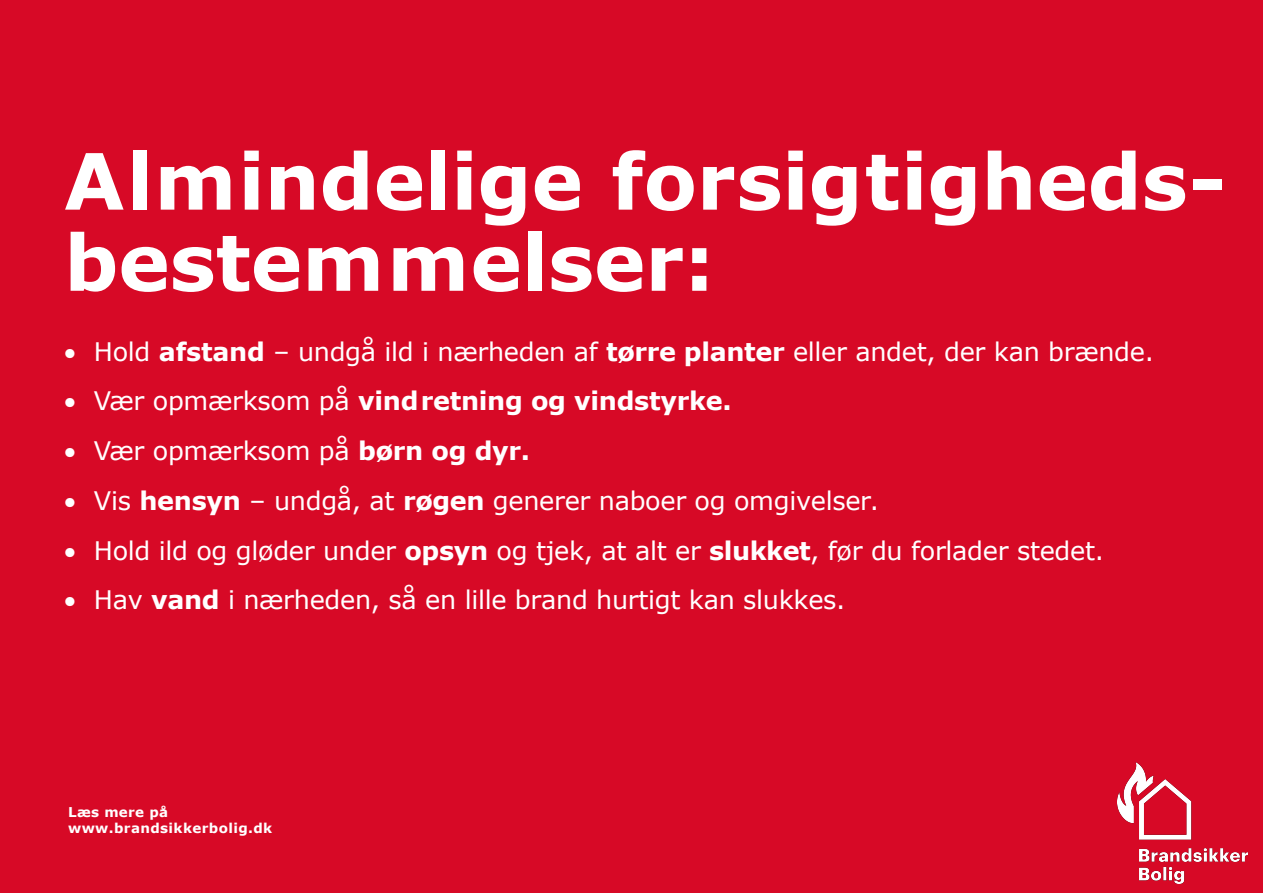
<style>
.page{position:relative;width:1263px;height:893px;background:#d70926}
.page>*{position:absolute;margin:0;border:0;box-sizing:border-box;transform-origin:0 0}
.t1{font:700 77.7px/81.2px "Verdana";letter-spacing:-.005em;color:#fff}
.t2{font:25.5px "Verdana";letter-spacing:-.01em;color:#fff}
.t3{font:700 25.5px "Verdana";letter-spacing:-.01em;color:#fff}
.t4{font:700 13.5px/16.2px "Verdana";letter-spacing:.03em;color:#fff}
.s1{font-weight:700}
.s2{font-weight:400}
</style>
<div class="page">
<img style="left:1117px;top:762px;width:130px;height:122px">
<h1 class="t1" style="left:64px;top:139px;width:1164px">Almindelige forsigtigheds&shy;bestemmelser:</h1>
<p class="t2" style="left:64px;top:334px;width:1091px">• Hold <span class="s1">afstand</span> – undgå ild i nærheden af <span class="s1">tørre planter</span> eller andet, der kan brænde.</p>
<p class="t3" style="left:64px;top:383px;width:669px">• <span class="s2">Vær opmærksom på</span> vindretning og vindstyrke.</p>
<p class="t2" style="left:64px;top:433px;width:467px">• Vær opmærksom på <span class="s1">børn og dyr.</span></p>
<p class="t2" style="left:64px;top:483px;width:816px">• Vis <span class="s1">hensyn</span> – undgå, at <span class="s1">røgen</span> generer naboer og omgivelser.</p>
<p class="t2" style="left:64px;top:533px;width:1041px">• Hold ild og gløder under <span class="s1">opsyn</span> og tjek, at alt er <span class="s1">slukket</span>, før du forlader stedet.</p>
<p class="t2" style="left:64px;top:582px;width:783px">• Hav <span class="s1">vand</span> i nærheden, så en lille brand hurtigt kan slukkes.</p>
<p class="t4" style="left:68px;top:803px;width:206px">Læs mere på www.brandsikkerbolig.dk</p>
</div>
